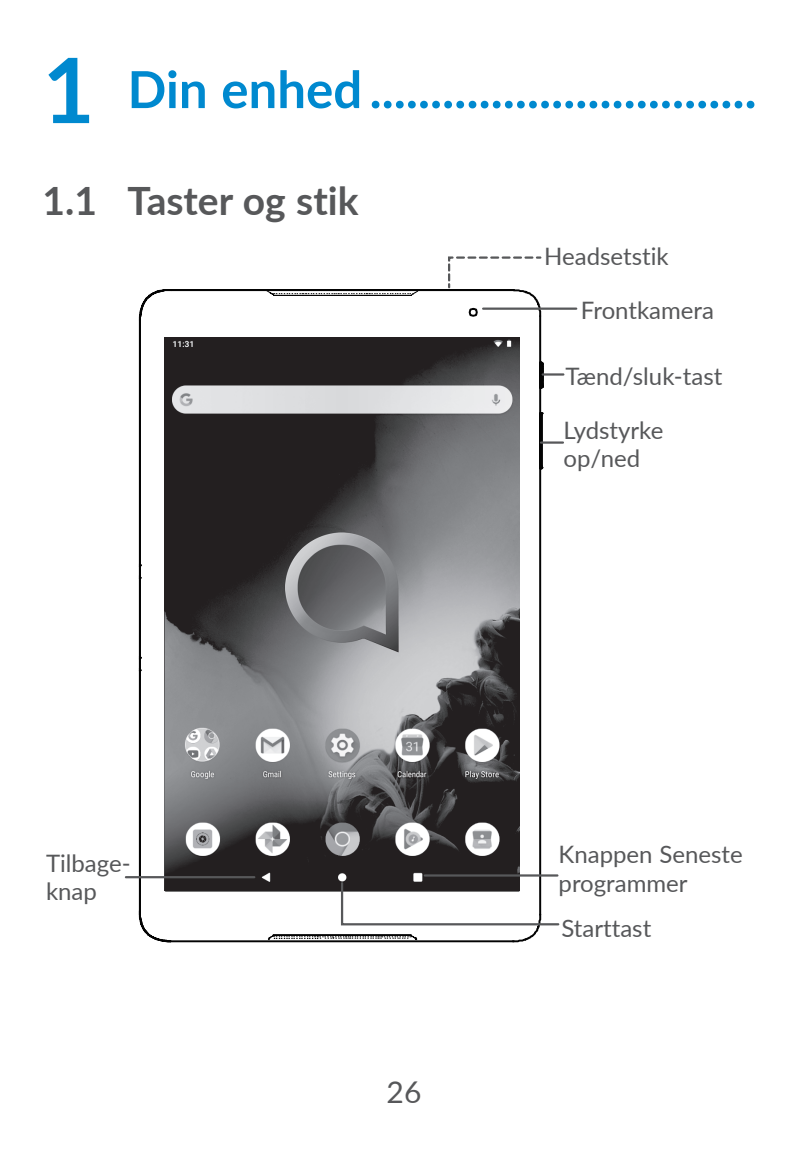
<style>
.page{position:relative;width:808px;height:1149px;background:#fff}
.page>*{position:absolute;margin:0;border:0;box-sizing:border-box;transform-origin:0 0}
.t1{font:700 51px "Lato";color:#0089cf}
.t2{font:700 39px "Lato";color:#57585a}
.t3{font:30px "Lato";color:#57585a}
.t4{font:24px/28.8px "Lato";color:#57585a}
.s1{font-size:90px}
</style>
<div class="page">
<hr style="left:171px;top:940px;width:343px;height:1px;background:#030303">
<hr style="left:139px;top:320px;width:2px;height:594px;background:#030303">
<hr style="left:539px;top:316px;width:2px;height:598px;background:#030303">
<hr style="left:171px;top:289px;width:343px;height:2px;background:#030303">
<svg style="left:138px;top:289px;width:35px;height:33px"></svg>
<hr style="left:541px;top:413px;width:2px;height:54px;background:#030303">
<svg style="left:539px;top:361px;width:4px;height:27px"></svg>
<svg style="left:138px;top:908px;width:35px;height:34px"></svg>
<svg style="left:266px;top:291px;width:153px;height:5px"></svg>
<img style="left:165px;top:337px;width:354px;height:553px">
<hr style="left:483px;top:307px;width:93px;height:3px;background:#57585a">
<svg style="left:447px;top:256px;width:96px;height:62px"></svg>
<hr style="left:543px;top:373px;width:20px;height:2px;background:#57585a">
<hr style="left:541px;top:441px;width:22px;height:2px;background:#57585a">
<hr style="left:425px;top:874px;width:132px;height:2px;background:#57585a">
<svg style="left:268px;top:880px;width:292px;height:62px"></svg>
<hr style="left:126px;top:875px;width:128px;height:3px;background:#57585a">
<h1 class="t1" style="left:43px;top:52px;width:715px"><span class="s1">1</span> Din enhed ................................</h1>
<h2 class="t2" style="left:43px;top:171px;width:318px">1.1 Taster og stik</h2>
<p class="t4" style="left:544px;top:241px;width:126px">Headsetstik</p>
<p class="t4" style="left:581px;top:295px;width:135px">Frontkamera</p>
<p class="t4" style="left:565px;top:361px;width:159px">Tænd/sluk-tast</p>
<p class="t4" style="left:564px;top:414px;width:101px">Lydstyrke op/ned</p>
<p class="t4" style="left:46px;top:847px;width:86px">Tilbage&shy;knap</p>
<p class="t3" style="left:387px;top:1070px;width:36px">26</p>
<p class="t4" style="left:558px;top:838px;width:186px">Knappen Seneste programmer</p>
<p class="t4" style="left:561px;top:912px;width:91px">Starttast</p>
</div>
